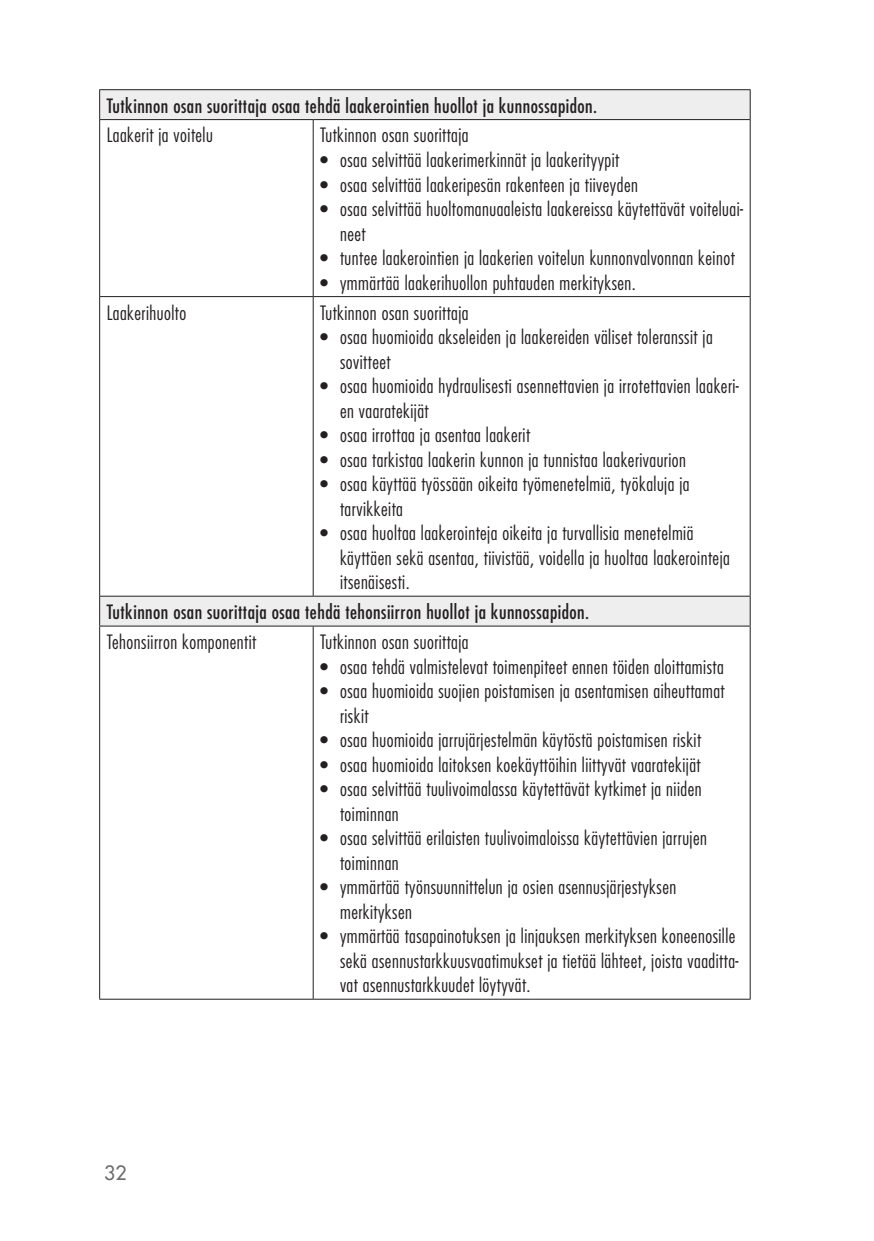
<style>
.page{position:relative;width:874px;height:1241px;background:#fff}
.page>*{position:absolute;margin:0;border:0;box-sizing:border-box;transform-origin:0 0}
.t1{font:300 condensed 19.25px/24.5px "Futura Std";letter-spacing:.025em;color:#231f20}
.t2{font:condensed 19.25px "Futura Std";letter-spacing:.025em;color:#231f20}
.t3{font:500 19.25px "Futura Std";color:#6c6d70}
</style>
<div class="page">
<svg style="left:100px;top:90px;width:649px;height:535px"></svg>
<hr style="left:99px;top:89px;width:214px;height:1px;background:#231f20">
<svg style="left:99px;top:90px;width:1px;height:29px"></svg>
<hr style="left:313px;top:89px;width:437px;height:1px;background:#231f20">
<svg style="left:749px;top:90px;width:1px;height:29px"></svg>
<hr style="left:99px;top:119px;width:214px;height:1px;background:#231f20">
<hr style="left:99px;top:120px;width:1px;height:176px;background:#231f20">
<hr style="left:313px;top:119px;width:437px;height:1px;background:#231f20">
<hr style="left:313px;top:120px;width:1px;height:176px;background:#231f20">
<hr style="left:749px;top:120px;width:1px;height:176px;background:#231f20">
<hr style="left:99px;top:296px;width:214px;height:1px;background:#231f20">
<hr style="left:99px;top:297px;width:1px;height:298px;background:#231f20">
<hr style="left:313px;top:296px;width:437px;height:1px;background:#231f20">
<hr style="left:313px;top:297px;width:1px;height:298px;background:#231f20">
<hr style="left:749px;top:297px;width:1px;height:298px;background:#231f20">
<hr style="left:99px;top:595px;width:214px;height:1px;background:#231f20">
<svg style="left:99px;top:596px;width:1px;height:29px"></svg>
<hr style="left:313px;top:595px;width:437px;height:1px;background:#231f20">
<svg style="left:749px;top:596px;width:1px;height:29px"></svg>
<hr style="left:99px;top:625px;width:214px;height:1px;background:#231f20">
<hr style="left:99px;top:626px;width:1px;height:372px;background:#231f20">
<hr style="left:313px;top:625px;width:437px;height:1px;background:#231f20">
<hr style="left:313px;top:626px;width:1px;height:372px;background:#231f20">
<hr style="left:749px;top:626px;width:1px;height:372px;background:#231f20">
<hr style="left:99px;top:998px;width:214px;height:1px;background:#231f20">
<hr style="left:313px;top:998px;width:437px;height:1px;background:#231f20">
<p class="t2" style="left:107px;top:94px;width:491px">Tutkinnon osan suorittaja osaa tehdä laakerointien huollot ja kunnossapidon.</p>
<p class="t1" style="left:107px;top:123px;width:108px">Laakerit ja voitelu</p>
<p class="t1" style="left:320px;top:123px;width:150px">Tutkinnon osan suorittaja</p>
<p class="t1" style="left:320px;top:148px;width:300px">• osaa selvittää laakerimerkinnät ja laakerityypit</p>
<p class="t1" style="left:320px;top:172px;width:319px">• osaa selvittää laakeripesän rakenteen ja tiiveyden</p>
<p class="t1" style="left:340px;top:197px;width:404px;text-indent:-20px">• osaa selvittää huoltomanuaaleista laakereissa käytettävät voiteluai&shy;neet</p>
<p class="t1" style="left:320px;top:246px;width:416px">• tuntee laakerointien ja laakerien voitelun kunnonvalvonnan keinot</p>
<p class="t1" style="left:320px;top:270px;width:317px">• ymmärtää laakerihuollon puhtauden merkityksen.</p>
<p class="t1" style="left:107px;top:300px;width:81px">Laakerihuolto</p>
<p class="t1" style="left:320px;top:300px;width:150px">Tutkinnon osan suorittaja</p>
<p class="t1" style="left:340px;top:324px;width:374px;text-indent:-20px">• osaa huomioida akseleiden ja laakereiden väliset toleranssit ja sovitteet</p>
<p class="t1" style="left:340px;top:373px;width:400px;text-indent:-20px">• osaa huomioida hydraulisesti asennettavien ja irrotettavien laakeri&shy;en vaaratekijät</p>
<p class="t1" style="left:320px;top:422px;width:211px">• osaa irrottaa ja asentaa laakerit</p>
<p class="t1" style="left:320px;top:447px;width:367px">• osaa tarkistaa laakerin kunnon ja tunnistaa laakerivaurion</p>
<p class="t1" style="left:340px;top:471px;width:351px;text-indent:-20px">• osaa käyttää työssään oikeita työmenetelmiä, työkaluja ja tarvikkeita</p>
<p class="t1" style="left:340px;top:520px;width:391px;text-indent:-20px">• osaa huoltaa laakerointeja oikeita ja turvallisia menetelmiä käyttäen sekä asentaa, tiivistää, voidella ja huoltaa laakerointeja itsenäisesti.</p>
<p class="t2" style="left:107px;top:600px;width:484px">Tutkinnon osan suorittaja osaa tehdä tehonsiirron huollot ja kunnossapidon.</p>
<p class="t1" style="left:107px;top:629px;width:151px">Tehonsiirron komponentit</p>
<p class="t1" style="left:320px;top:629px;width:150px">Tutkinnon osan suorittaja</p>
<p class="t1" style="left:320px;top:654px;width:405px">• osaa tehdä valmistelevat toimenpiteet ennen töiden aloittamista</p>
<p class="t1" style="left:340px;top:678px;width:386px;text-indent:-20px">• osaa huomioida suojien poistamisen ja asentamisen aiheuttamat riskit</p>
<p class="t1" style="left:320px;top:727px;width:382px">• osaa huomioida jarrujärjestelmän käytöstä poistamisen riskit</p>
<p class="t1" style="left:320px;top:752px;width:382px">• osaa huomioida laitoksen koekäyttöihin liittyvät vaaratekijät</p>
<p class="t1" style="left:340px;top:776px;width:363px;text-indent:-20px">• osaa selvittää tuulivoimalassa käytettävät kytkimet ja niiden toiminnan</p>
<p class="t1" style="left:340px;top:825px;width:368px;text-indent:-20px">• osaa selvittää erilaisten tuulivoimaloissa käytettävien jarrujen toiminnan</p>
<p class="t1" style="left:340px;top:874px;width:337px;text-indent:-20px">• ymmärtää työnsuunnittelun ja osien asennusjärjestyksen merkityksen</p>
<p class="t1" style="left:340px;top:923px;width:400px;text-indent:-20px">• ymmärtää tasapainotuksen ja linjauksen merkityksen koneenosille sekä asennustarkkuusvaatimukset ja tietää lähteet, joista vaaditta&shy;vat asennustarkkuudet löytyvät.</p>
<p class="t3" style="left:104px;top:1160px;width:24px">32</p>
</div>
